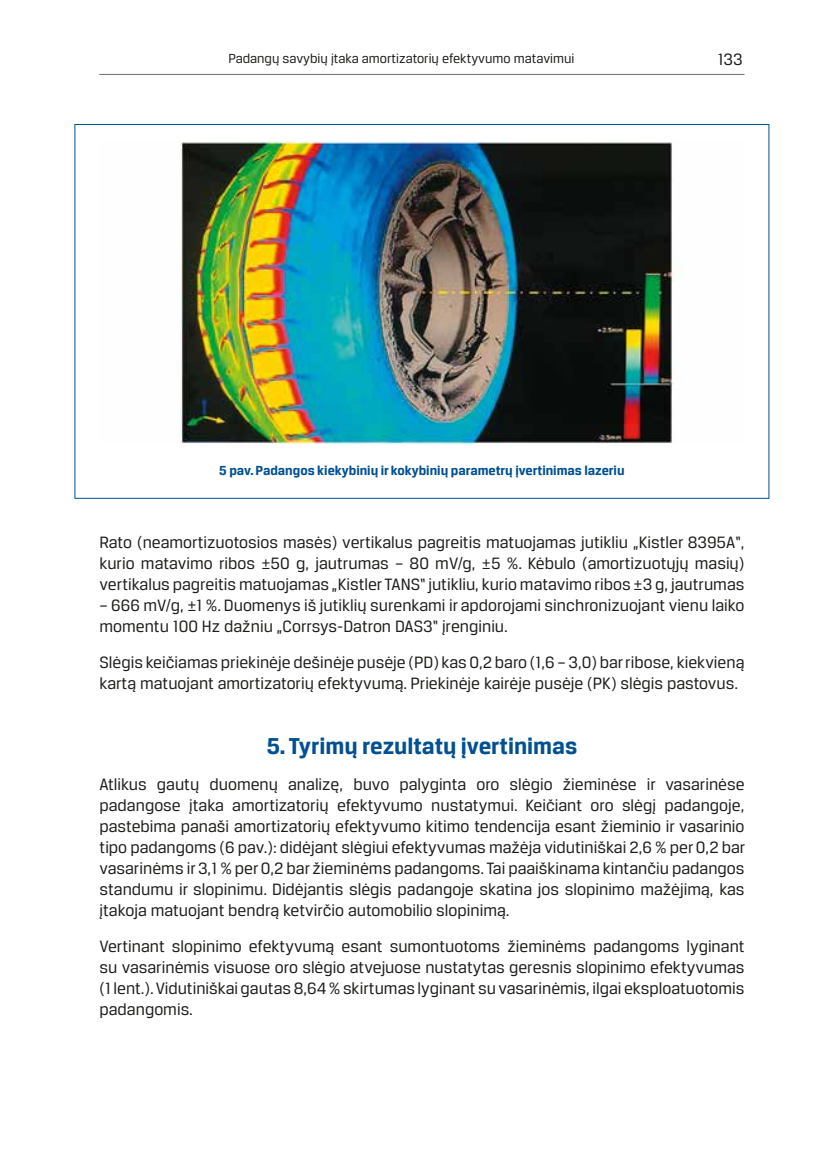
<style>
.page{position:relative;width:819px;height:1161px;background:#fff}
.page>*{position:absolute;margin:0;border:0;box-sizing:border-box;transform-origin:0 0}
.t1{font:700 24.5px "Breuer Text";color:#005092}
.podstawowy_ang{font:17.5px/21px "Breuer Text";color:#1d1d1b;text-align:justify}
.podst_ang{font:700 14px "Breuer Text";color:#005092}
.t2{font:14px "Breuer Text";color:#1d1d1b}
</style>
<div class="page">
<hr style="left:99px;top:74px;width:645px;height:1px;background:#706f6f">
<img style="left:180px;top:141px;width:503px;height:303px">
<p class="t2" style="left:228px;top:50px;width:347px">Padangų savybių įtaka amortizatorių efektyvumo matavimui</p>
<p class="podstawowy_ang" style="left:717px;top:49px;width:27px">133</p>
<p class="podst_ang" style="left:219px;top:463px;width:407px">5 pav. Padangos kiekybinių ir kokybinių parametrų įvertinimas lazeriu</p>
<p class="podstawowy_ang" style="left:99px;top:531px;width:646px">Rato (neamortizuotosios masės) vertikalus pagreitis matuojamas jutikliu „Kistler 8395A“, kurio matavimo ribos ±50 g, jautrumas – 80 mV/g, ±5 %. Kėbulo (amortizuotųjų masių) vertikalus pagreitis matuojamas „Kistler TANS“ jutikliu, kurio matavimo ribos ±3 g, jautrumas</p>
<p class="podstawowy_ang" style="left:99px;top:594px;width:646px">– 666 mV/g, ±1 %. Duomenys iš jutiklių surenkami ir apdorojami sinchronizuojant vienu laiko momentu 100 Hz dažniu „Corrsys-Datron DAS3“ įrenginiu.</p>
<p class="podstawowy_ang" style="left:99px;top:651px;width:646px">Slėgis keičiamas priekinėje dešinėje pusėje (PD) kas 0,2 baro (1,6 – 3,0) bar ribose, kiekvieną kartą matuojant amortizatorių efektyvumą. Priekinėje kairėje pusėje (PK) slėgis pastovus.</p>
<p class="t1" style="left:267px;top:732px;width:312px">5. Tyrimų rezultatų įvertinimas</p>
<p class="podstawowy_ang" style="left:99px;top:773px;width:647px">Atlikus gautų duomenų analizę, buvo palyginta oro slėgio žieminėse ir vasarinėse padangose įtaka amortizatorių efektyvumo nustatymui. Keičiant oro slėgį padangoje, pastebima panaši amortizatorių efektyvumo kitimo tendencija esant žieminio ir vasarinio tipo padangoms (6 pav.): didėjant slėgiui efektyvumas mažėja vidutiniškai 2,6 % per 0,2 bar vasarinėms ir 3,1 % per 0,2 bar žieminėms padangoms. Tai paaiškinama kintančiu padangos standumu ir slopinimu. Didėjantis slėgis padangoje skatina jos slopinimo mažėjimą, kas įtakoja matuojant bendrą ketvirčio automobilio slopinimą.</p>
<p class="podstawowy_ang" style="left:99px;top:935px;width:646px">Vertinant slopinimo efektyvumą esant sumontuotoms žieminėms padangoms lyginant su vasarinėmis visuose oro slėgio atvejuose nustatytas geresnis slopinimo efektyvumas (1 lent.). Vidutiniškai gautas 8,64 % skirtumas lyginant su vasarinėmis, ilgai eksploatuotomis padangomis.</p>
</div>
